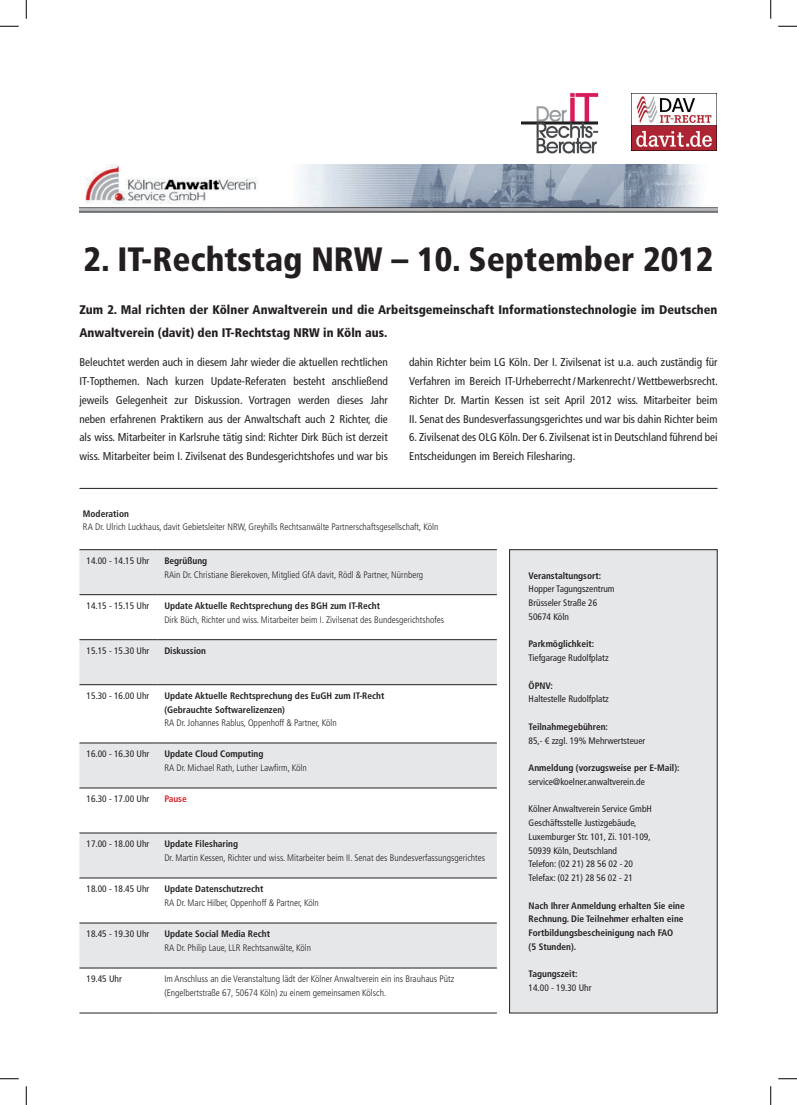
<style>
.page{position:relative;width:797px;height:1105px;background:#fff}
.page>*{position:absolute;margin:0;border:0;box-sizing:border-box;transform-origin:0 0}
.t1{font:900 condensed 33.75px "Frutiger LT Std";color:#231f20}
.t2{font:900 condensed 12.5px/22.5px "Frutiger LT Std";color:#231f20}
.t3{font:condensed 11.25px/18.8px "Frutiger LT Std";color:#231f20;text-align:justify}
.t4{font:300 condensed 9.38px/13.8px "Frutiger LT Std";color:#231f20}
.t5{font:condensed 9.38px/13.8px "Frutiger LT Std";color:#231f20}
.t6{font:700 condensed 9.38px/13.8px "Frutiger LT Std";color:#231f20}
.t7{font:700 condensed 9.38px "Frutiger LT Std";color:#da2128}
</style>
<div class="page">
<hr style="left:79px;top:488px;width:638px;height:1px;background:#231f20">
<div style="left:509px;top:550px;width:208px;height:463px;background:#e6e7e9"></div>
<div style="left:509px;top:549px;width:208px;height:464px;border:1px solid #231f20"></div>
<img style="left:631px;top:93px;width:85px;height:58px">
<img style="left:79px;top:164px;width:638px;height:49px">
<img style="left:521px;top:92px;width:78px;height:62px">
<svg style="left:79px;top:550px;width:418px;height:418px;fill:#e6e7e9"></svg>
<hr style="left:79px;top:549px;width:78px;height:1px;background:#231f20">
<hr style="left:157px;top:549px;width:340px;height:1px;background:#231f20">
<hr style="left:79px;top:594px;width:78px;height:1px;background:#231f20">
<hr style="left:157px;top:594px;width:340px;height:1px;background:#231f20">
<hr style="left:79px;top:639px;width:78px;height:1px;background:#231f20">
<hr style="left:157px;top:639px;width:340px;height:1px;background:#231f20">
<hr style="left:79px;top:684px;width:78px;height:1px;background:#231f20">
<hr style="left:157px;top:684px;width:340px;height:1px;background:#231f20">
<hr style="left:79px;top:743px;width:78px;height:1px;background:#231f20">
<hr style="left:157px;top:743px;width:340px;height:1px;background:#231f20">
<hr style="left:79px;top:788px;width:78px;height:1px;background:#231f20">
<hr style="left:157px;top:788px;width:340px;height:1px;background:#231f20">
<hr style="left:79px;top:833px;width:78px;height:1px;background:#231f20">
<hr style="left:157px;top:833px;width:340px;height:1px;background:#231f20">
<hr style="left:79px;top:878px;width:78px;height:1px;background:#231f20">
<hr style="left:157px;top:878px;width:340px;height:1px;background:#231f20">
<hr style="left:79px;top:923px;width:78px;height:1px;background:#231f20">
<hr style="left:157px;top:923px;width:340px;height:1px;background:#231f20">
<hr style="left:79px;top:968px;width:78px;height:1px;background:#231f20">
<hr style="left:157px;top:968px;width:340px;height:1px;background:#231f20">
<hr style="left:79px;top:1013px;width:78px;height:1px;background:#231f20">
<hr style="left:157px;top:1013px;width:340px;height:1px;background:#231f20">
<svg style="left:0;top:25px;width:19px;height:2px"></svg>
<svg style="left:778px;top:25px;width:19px;height:2px"></svg>
<svg style="left:0;top:1078px;width:19px;height:1px"></svg>
<svg style="left:778px;top:1078px;width:19px;height:1px"></svg>
<svg style="left:25px;top:0;width:2px;height:19px"></svg>
<svg style="left:25px;top:1086px;width:2px;height:19px"></svg>
<svg style="left:770px;top:0;width:1px;height:19px"></svg>
<svg style="left:770px;top:1086px;width:1px;height:19px"></svg>
<h1 class="t1" style="left:84px;top:239px;width:631px">2. IT-Rechtstag NRW – 10. September 2012</h1>
<p class="t2" style="left:79px;top:298px;width:639px">Zum 2. Mal richten der Kölner Anwaltverein und die Arbeitsgemeinschaft Informationstechnologie im Deutschen<br>Anwaltverein (davit) den IT-Rechtstag NRW in Köln aus.</p>
<p class="t3" style="left:79px;top:353px;width:310px">Beleuchtet werden auch in diesem Jahr wieder die aktuellen rechtlichen IT-Topthemen. Nach kurzen Update-Referaten besteht anschließend jeweils Gelegenheit zur Diskussion. Vortragen werden dieses Jahr neben erfahrenen Praktikern aus der Anwaltschaft auch 2 Richter, die als wiss. Mitarbeiter in Karlsruhe tätig sind: Richter Dirk Büch ist derzeit wiss. Mitarbeiter beim I. Zivilsenat des Bundesgerichtshofes und war bis</p>
<p class="t3" style="left:409px;top:353px;width:310px">dahin Richter beim LG Köln. Der I. Zivilsenat ist u.a. auch zuständig für Verfahren im Bereich IT-Urheberrecht / Markenrecht / Wettbewerbsrecht.<br>Richter Dr. Martin Kessen ist seit April 2012 wiss. Mitarbeiter beim II. Senat des Bundesverfassungsgerichtes und war bis dahin Richter beim</p>
<p class="t3" style="left:409px;top:428px;width:310px">6. Zivilsenat des OLG Köln. Der 6. Zivilsenat ist in Deutschland führend bei<br>Entscheidungen im Bereich Filesharing.</p>
<p class="t6" style="left:83px;top:506px;width:47px">Moderation</p>
<p class="t4" style="left:83px;top:520px;width:357px">RA Dr. Ulrich Luckhaus, davit Gebietsleiter NRW, Greyhills Rechtsanwälte Partnerschaftsgesellschaft, Köln</p>
<p class="t5" style="left:86px;top:554px;width:64px">14.00 - 14.15 Uhr</p>
<p class="t6" style="left:164px;top:554px;width:44px">Begrüßung</p>
<p class="t4" style="left:164px;top:567px;width:260px">RAin Dr. Christiane Bierekoven, Mitglied GfA davit, Rödl &amp; Partner, Nürnberg</p>
<p class="t5" style="left:86px;top:599px;width:64px">14.15 - 15.15 Uhr</p>
<p class="t6" style="left:164px;top:599px;width:217px">Update Aktuelle Rechtsprechung des BGH zum IT-Recht</p>
<p class="t4" style="left:164px;top:612px;width:281px">Dirk Büch, Richter und wiss. Mitarbeiter beim I. Zivilsenat des Bundesgerichtshofes</p>
<p class="t5" style="left:86px;top:644px;width:64px">15.15 - 15.30 Uhr</p>
<p class="t6" style="left:164px;top:644px;width:43px">Diskussion</p>
<p class="t5" style="left:86px;top:689px;width:64px">15.30 - 16.00 Uhr</p>
<p class="t6" style="left:164px;top:689px;width:221px">Update Aktuelle Rechtsprechung des EuGH zum IT-Recht (Gebrauchte Softwarelizenzen)</p>
<p class="t4" style="left:164px;top:716px;width:174px">RA Dr. Johannes Rablus, Oppenhoff &amp; Partner, Köln</p>
<p class="t5" style="left:86px;top:747px;width:64px">16.00 - 16.30 Uhr</p>
<p class="t6" style="left:164px;top:747px;width:101px">Update Cloud Computing</p>
<p class="t4" style="left:164px;top:761px;width:144px">RA Dr. Michael Rath, Luther Lawfirm, Köln</p>
<p class="t5" style="left:86px;top:792px;width:64px">16.30 - 17.00 Uhr</p>
<p class="t7" style="left:164px;top:793px;width:24px">Pause</p>
<p class="t5" style="left:86px;top:837px;width:64px">17.00 - 18.00 Uhr</p>
<p class="t6" style="left:164px;top:837px;width:75px">Update Filesharing</p>
<p class="t4" style="left:164px;top:851px;width:322px">Dr. Martin Kessen, Richter und wiss. Mitarbeiter beim II. Senat des Bundesverfassungsgerichtes</p>
<p class="t5" style="left:86px;top:882px;width:64px">18.00 - 18.45 Uhr</p>
<p class="t6" style="left:164px;top:882px;width:101px">Update Datenschutzrecht</p>
<p class="t4" style="left:164px;top:896px;width:156px">RA Dr. Marc Hilber, Oppenhoff &amp; Partner, Köln</p>
<p class="t5" style="left:86px;top:927px;width:64px">18.45 - 19.30 Uhr</p>
<p class="t6" style="left:164px;top:927px;width:107px">Update Social Media Recht</p>
<p class="t4" style="left:164px;top:941px;width:148px">RA Dr. Philip Laue, LLR Rechtsanwälte, Köln</p>
<p class="t5" style="left:86px;top:972px;width:37px">19.45 Uhr</p>
<p class="t4" style="left:164px;top:972px;width:291px">Im Anschluss an die Veranstaltung lädt der Kölner Anwaltverein ein ins Brauhaus Pütz (Engelbertstraße 67, 50674 Köln) zu einem gemeinsamen Kölsch.</p>
<p class="t6" style="left:528px;top:568px;width:74px">Veranstaltungsort:</p>
<p class="t5" style="left:528px;top:582px;width:88px">Hopper Tagungszentrum<br>Brüsseler Straße 26<br>50674 Köln</p>
<p class="t6" style="left:528px;top:637px;width:67px">Parkmöglichkeit:</p>
<p class="t5" style="left:528px;top:651px;width:82px">Tiefgarage Rudolfplatz</p>
<p class="t6" style="left:528px;top:678px;width:26px">ÖPNV:</p>
<p class="t5" style="left:528px;top:692px;width:82px">Haltestelle Rudolfplatz</p>
<p class="t6" style="left:528px;top:720px;width:81px">Teilnahmegebühren:</p>
<p class="t5" style="left:528px;top:733px;width:118px">85,- € zzgl. 19% Mehrwertsteuer</p>
<p class="t6" style="left:528px;top:761px;width:152px">Anmeldung (vorzugsweise per E-Mail):</p>
<p class="t5" style="left:528px;top:775px;width:118px">service@koelner.anwaltverein.de</p>
<p class="t5" style="left:528px;top:802px;width:125px">Kölner Anwaltverein Service GmbH<br>Geschäftsstelle Justizgebäude,<br>Luxemburger Str. 101, Zi. 101-109,<br>50939 Köln, Deutschland<br>Telefon: (02 21) 28 56 02 - 20<br>Telefax: (02 21) 28 56 02 - 21</p>
<p class="t6" style="left:528px;top:898px;width:158px">Nach Ihrer Anmeldung erhalten Sie eine<br>Rechnung. Die Teilnehmer erhalten eine<br>Fortbildungsbescheinigung nach FAO<br>(5 Stunden).</p>
<p class="t6" style="left:528px;top:967px;width:50px">Tagungszeit:</p>
<p class="t5" style="left:528px;top:981px;width:64px">14.00 - 19.30 Uhr</p>
</div>
